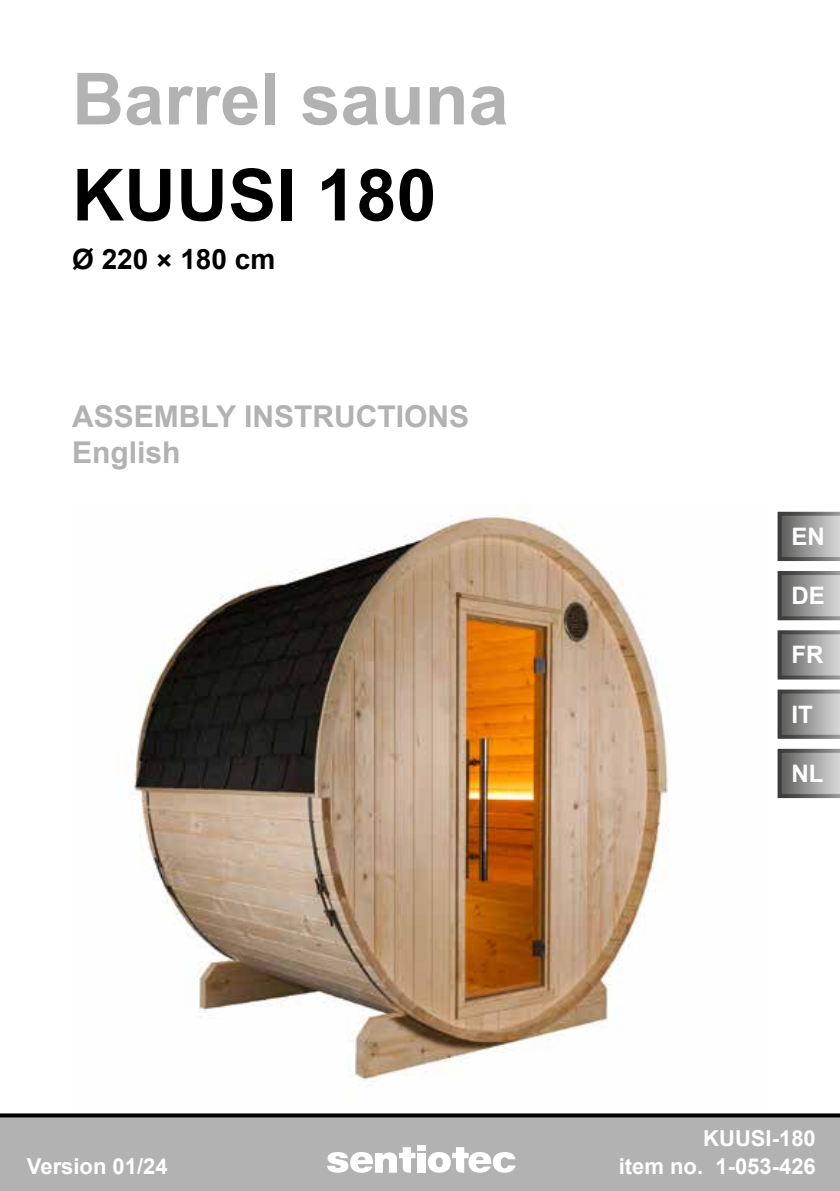
<style>
.page{position:relative;width:840px;height:1191px;background:#fff}
.page>*{position:absolute;margin:0;border:0;box-sizing:border-box;transform-origin:0 0}
.t1{font:700 72px "Arial";color:#b3b2b2}
.t2{font:700 72px "Arial";color:#000}
.t3{font:700 30px/36px "Arial";color:#b3b2b2}
.t4{font:700 28px "Arial";color:#000}
.t5{font:700 24px "Arial";color:#fff}
.t6{font:700 22px "Arial";color:#fff}
</style>
<div class="page">
<div style="left:0;top:1117px;width:839px;height:74px;background:#b3b2b2"></div>
<svg style="left:0;top:1113px;width:839px;height:4px;background:#1b1b1b"></svg>
<svg style="left:327px;top:1147px;width:88px;height:25px"></svg>
<svg style="left:427px;top:1147px;width:88px;height:25px"></svg>
<div style="left:417px;top:1153px;width:8px;height:19px;background:#fff"></div>
<div style="left:417px;top:1145px;width:8px;height:5px;background:#fff"></div>
<svg style="left:777px;top:512px;width:62px;height:49px;background:#8e8e8d"></svg>
<svg style="left:777px;top:571px;width:62px;height:49px;background:#8e8e8d"></svg>
<svg style="left:777px;top:630px;width:62px;height:49px;background:#8f8f8e"></svg>
<svg style="left:777px;top:689px;width:62px;height:50px;background:#8f8f8f"></svg>
<svg style="left:777px;top:749px;width:62px;height:49px;background:#8e8e8d"></svg>
<img style="left:131px;top:513px;width:538px;height:568px">
<h1 class="t1" style="left:72px;top:48px;width:438px">Barrel sauna</h1>
<h1 class="t2" style="left:72px;top:144px;width:366px">KUUSI 180</h1>
<p class="t4" style="left:72px;top:239px;width:205px">Ø 220 × 180 cm</p>
<h2 class="t3" style="left:72px;top:399px;width:398px">ASSEMBLY INSTRUCTIONS<br>English</h2>
<p class="t5" style="left:791px;top:519px;width:35px">EN</p>
<p class="t5" style="left:791px;top:578px;width:35px">DE</p>
<p class="t5" style="left:791px;top:638px;width:34px">FR</p>
<p class="t5" style="left:791px;top:697px;width:23px">IT</p>
<p class="t5" style="left:791px;top:756px;width:34px">NL</p>
<p class="t6" style="left:702px;top:1122px;width:114px">KUUSI-180</p>
<p class="t6" style="left:27px;top:1150px;width:142px">Version 01/24</p>
<p class="t6" style="left:618px;top:1150px;width:198px">item no. 1-053-426</p>
</div>
